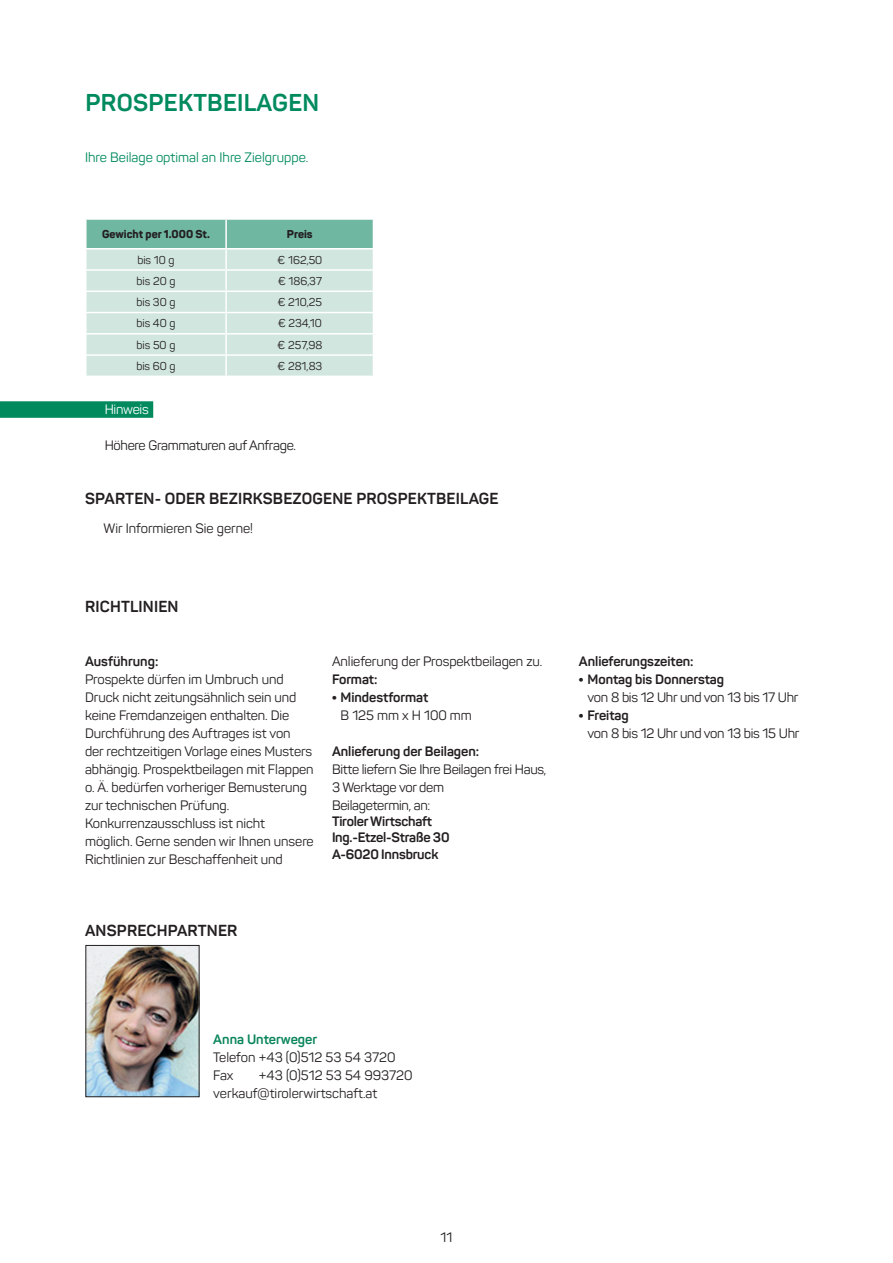
<style>
.page{position:relative;width:893px;height:1263px;background:#fff}
.page>*{position:absolute;margin:0;border:0;box-sizing:border-box;transform-origin:0 0}
.t1{font:700 24px "Panton";letter-spacing:.01em;color:#008a5e}
.t2{font:700 15.75px "Panton";letter-spacing:.01em;color:#231f20}
.t3{font:13.5px/18px "Panton";letter-spacing:-.005em;color:#231f20}
.t4{font:700 13.5px/16.2px "Panton";letter-spacing:-.005em;color:#231f20}
.t5{font:13.5px "Panton";color:#008a5e}
.t6{font:700 13.5px "Panton";color:#0a855c}
.t7{font:13.5px "Panton";letter-spacing:-.02em;color:#fff}
.t8{font:11.25px "Panton";color:#231f20}
.t9{font:800 11.25px "Panton";color:#231f20}
.s1{font-family:"Times"}
.s2{font-weight:400}
.s3{font-family:"Times";font-weight:700}
.s4{font-weight:700}
</style>
<div class="page">
<svg style="left:86px;top:219px;width:288px;height:157px;background:#c0ddd3"></svg>
<hr style="left:85px;top:218px;width:141px;height:2px;background:#fff">
<hr style="left:85px;top:220px;width:2px;height:28px;background:#fff">
<hr style="left:225px;top:220px;width:2px;height:28px;background:#fff">
<hr style="left:85px;top:248px;width:141px;height:1px;background:#fff">
<hr style="left:85px;top:269px;width:141px;height:2px;background:#fff">
<hr style="left:85px;top:291px;width:141px;height:1px;background:#fff">
<hr style="left:85px;top:312px;width:141px;height:1px;background:#fff">
<hr style="left:85px;top:333px;width:141px;height:2px;background:#fff">
<hr style="left:85px;top:354px;width:141px;height:2px;background:#fff">
<hr style="left:226px;top:269px;width:148px;height:2px;background:#fff">
<hr style="left:226px;top:291px;width:148px;height:1px;background:#fff">
<hr style="left:226px;top:312px;width:148px;height:1px;background:#fff">
<hr style="left:226px;top:333px;width:148px;height:2px;background:#fff">
<hr style="left:226px;top:354px;width:148px;height:2px;background:#fff">
<div style="left:0;top:401px;width:153px;height:17px;background:#008a5e"></div>
<img style="left:87px;top:947px;width:111px;height:148px">
<div style="left:85px;top:945px;width:115px;height:152px;border:1px solid #231f20"></div>
<h1 class="t1" style="left:86px;top:87px;width:235px">PROSPEKTBEILAGEN</h1>
<p class="t5" style="left:85px;top:149px;width:225px">Ihre Beilage optimal an Ihre Zielgruppe.</p>
<p class="t9" style="left:102px;top:227px;width:109px">Gewicht per 1.000 St.</p>
<p class="t9" style="left:287px;top:227px;width:27px">Preis</p>
<p class="t8" style="left:137px;top:253px;width:39px">bis 10 g</p>
<p class="t8" style="left:277px;top:253px;width:47px">€ 162,50</p>
<p class="t8" style="left:137px;top:274px;width:40px">bis 20 g</p>
<p class="t8" style="left:278px;top:274px;width:46px">€ 186,37</p>
<p class="t8" style="left:136px;top:295px;width:40px">bis 30 g</p>
<p class="t8" style="left:277px;top:295px;width:46px">€ 210,25</p>
<p class="t8" style="left:136px;top:316px;width:41px">bis 40 g</p>
<p class="t8" style="left:278px;top:316px;width:46px">€ 234,10</p>
<p class="t8" style="left:137px;top:338px;width:40px">bis 50 g</p>
<p class="t8" style="left:277px;top:338px;width:46px">€ 257,98</p>
<p class="t8" style="left:136px;top:359px;width:41px">bis 60 g</p>
<p class="t8" style="left:277px;top:359px;width:47px">€ 281,83</p>
<p class="t7" style="left:105px;top:401px;width:45px">Hinweis</p>
<p class="t3" style="left:105px;top:436px;width:193px">Höhere Grammaturen auf Anfrage.</p>
<p class="t2" style="left:85px;top:489px;width:415px">SPARTEN- ODER BEZIRKSBEZOGENE PROSPEKTBEILAGE</p>
<p class="t3" style="left:104px;top:519px;width:151px">Wir Informieren Sie gerne!</p>
<p class="t2" style="left:85px;top:597px;width:95px">RICHTLINIEN</p>
<p class="t4" style="left:85px;top:653px;width:75px">Ausführung:</p>
<p class="t3" style="left:85px;top:670px;width:230px">Prospekte dürfen im Umbruch und Druck nicht zeitungsähnlich sein und keine Fremdanzeigen enthalten. Die Durchführung des Auftrages ist von<br>der rechtzeitigen Vorlage eines Musters abhängig. Prospektbeilagen mit Flappen o. Ä. bedürfen vorheriger Bemusterung zur technischen Prüfung.<br>Konkurrenzausschluss ist nicht möglich. Gerne senden wir Ihnen unsere Richtlinien zur Beschaffenheit und</p>
<p class="t3" style="left:332px;top:652px;width:212px">Anlieferung der Prospektbeilagen zu.</p>
<p class="t4" style="left:332px;top:671px;width:47px">Format:</p>
<p class="t4" style="left:341px;top:688px;width:133px;line-height:18px;text-indent:-9px"><span class="s1">•</span> Mindestformat<br><span class="s2">B 125 mm x H 100 mm</span></p>
<p class="t4" style="left:332px;top:743px;width:149px">Anlieferung der Beilagen:</p>
<p class="t3" style="left:332px;top:760px;width:216px">Bitte liefern Sie Ihre Beilagen frei Haus,<br>3 Werktage vor dem<br>Beilagetermin, an:</p>
<p class="t4" style="left:332px;top:813px;width:119px">Tiroler Wirtschaft<br>Ing.-Etzel-Straße 30<br>A-6020 Innsbruck</p>
<p class="t2" style="left:85px;top:921px;width:154px">ANSPRECHPARTNER</p>
<p class="t4" style="left:579px;top:653px;width:116px">Anlieferungszeiten:</p>
<p class="t3" style="left:588px;top:670px;width:212px;text-indent:-9px"><span class="s3">•</span> <span class="s4">Montag bis Donnerstag<br></span>von 8 bis 12 Uhr und von 13 bis 17 Uhr</p>
<p class="t3" style="left:588px;top:706px;width:213px;text-indent:-9px"><span class="s3">•</span> <span class="s4">Freitag<br></span>von 8 bis 12 Uhr und von 13 bis 15 Uhr</p>
<p class="t6" style="left:213px;top:1031px;width:105px">Anna Unterweger</p>
<p class="t3" style="left:213px;top:1048px;width:184px">Telefon +43 (0)512 53 54 3720<br>Fax</p>
<p class="t3" style="left:213px;top:1066px;width:201px;text-indent:46px">+43 (0)512 53 54 993720 verkauf@tirolerwirtschaft.at</p>
<p class="t3" style="left:440px;top:1228px;width:14px">11</p>
</div>
